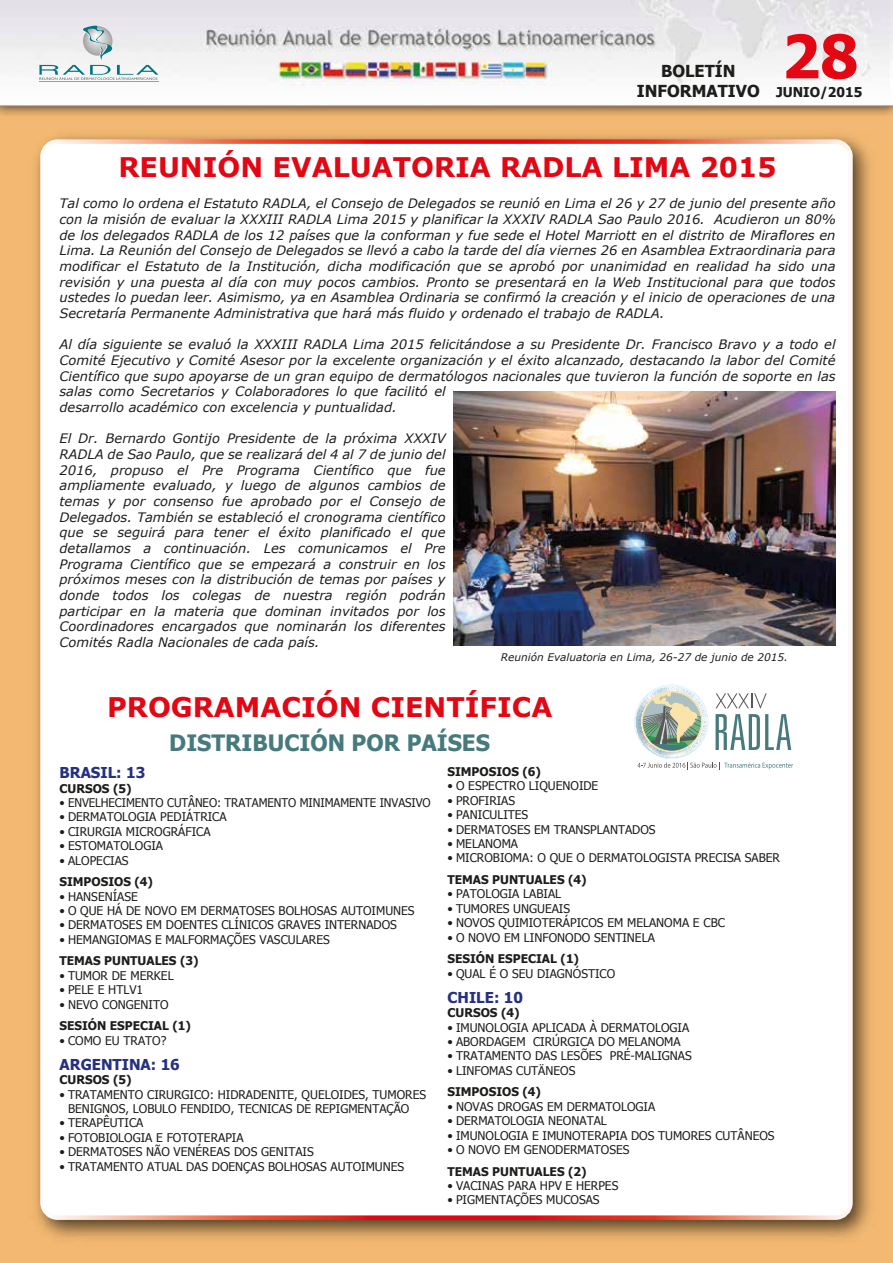
<style>
.page{position:relative;width:893px;height:1263px;background:#f3b972}
.page>*{position:absolute;margin:0;border:0;box-sizing:border-box;transform-origin:0 0}
.t1{font:700 60px "Tahoma";color:#e30613}
.t2{font:700 27px "Verdana";color:#e30613}
.t3{font:700 22.5px "Tahoma";color:#477a7c}
.t4{font:700 16.5px/19.8px "Tahoma";color:#1d1d1b}
.t5{font:700 15px "Tahoma";color:#253081}
.t6{font:italic 13.05px/15.6px "Verdana";color:#1d1d1b;text-align:justify}
.t7{font:12px/14.4px "Tahoma";color:#1d1d1b}
.t8{font:700 12px "Tahoma";color:#1d1d1b}
.t9{font:12px "Tahoma";color:#1d1d1b;scale:.96 1}
.t10{font:italic 10.5px "Verdana";color:#1d1d1b}
.s1{font-size:13.5px}
</style>
<div class="page">
<img style="left:36px;top:135px;width:835px;height:1104px">
<div style="left:43px;top:142px;width:807px;height:1076px;background:#fff;border-radius:15px"></div>
<div style="left:40px;top:139px;width:813px;height:1081px;border:4px solid #fff;border-radius:15px"></div>
<img style="left:0;top:0;width:893px;height:116px">
<hr style="left:40px;top:81px;width:119px;height:1px;background:#f39200">
<svg style="left:39px;top:26px;width:119px;height:54px;background:#d9e1e2"></svg>
<svg style="left:634px;top:685px;width:159px;height:84px"></svg>
<img style="left:453px;top:391px;width:383px;height:255px">
<h1 class="t1" style="left:782px;top:14px;width:78px">28</h1>
<p class="t4" style="left:637px;top:60px;width:227px;text-indent:24px">BOLETÍN<br>INFORMATIVO <span class="s1">JUNIO/2015</span></p>
<h2 class="t2" style="left:118px;top:148px;width:660px">REUNIÓN EVALUATORIA RADLA LIMA 2015</h2>
<p class="t6" style="left:60px;top:196px;width:778px">Tal como lo ordena el Estatuto RADLA, el Consejo de Delegados se reunió en Lima el 26 y 27 de junio del presente año con la misión de evaluar la XXXIII RADLA Lima 2015 y planificar la XXXIV RADLA Sao Paulo 2016. Acudieron un 80% de los delegados RADLA de los 12 países que la conforman y fue sede el Hotel Marriott en el distrito de Miraflores en Lima. La Reunión del Consejo de Delegados se llevó a cabo la tarde del día viernes 26 en Asamblea Extraordinaria para modificar el Estatuto de la Institución, dicha modificación que se aprobó por unanimidad en realidad ha sido una revisión y una puesta al día con muy pocos cambios. Pronto se presentará en la Web Institucional para que todos ustedes lo puedan leer. Asimismo, ya en Asamblea Ordinaria se confirmó la creación y el inicio de operaciones de una Secretaría Permanente Administrativa que hará más fluido y ordenado el trabajo de RADLA.</p>
<p class="t6" style="left:60px;top:337px;width:778px;text-align:left">Al día siguiente se evaluó la XXXIII RADLA Lima 2015 felicitándose a su Presidente Dr. Francisco Bravo y a todo el Comité Ejecutivo y Comité Asesor por la excelente organización y el éxito alcanzado, destacando la labor del Comité Científico que supo apoyarse de un gran equipo de dermatólogos nacionales que tuvieron la función de soporte en las salas como Secretarios y Colaboradores lo que facilitó el<br>desarrollo académico con excelencia y puntualidad.</p>
<p class="t6" style="left:60px;top:431px;width:388px">El Dr. Bernardo Gontijo Presidente de la próxima XXXIV RADLA de Sao Paulo, que se realizará del 4 al 7 de junio del 2016, propuso el Pre Programa Científico que fue ampliamente evaluado, y luego de algunos cambios de temas y por consenso fue aprobado por el Consejo de Delegados. También se estableció el cronograma científico que se seguirá para tener el éxito planificado el que detallamos a continuación. Les comunicamos el Pre Programa Científico que se empezará a construir en los próximos meses con la distribución de temas por países y donde todos los colegas de nuestra región podrán participar en la materia que dominan invitados por los Coordinadores encargados que nominarán los diferentes Comités Radla Nacionales de cada país.</p>
<p class="t10" style="left:501px;top:650px;width:289px">Reunión Evaluatoria en Lima, 26-27 de junio de 2015.</p>
<h2 class="t2" style="left:107px;top:687px;width:447px">PROGRAMACIÓN CIENTÍFICA</h2>
<h3 class="t3" style="left:169px;top:727px;width:322px">DISTRIBUCIÓN POR PAÍSES</h3>
<p class="t8" style="left:448px;top:763px;width:95px">SIMPOSIOS (6)</p>
<p class="t7" style="left:448px;top:778px;width:152px">• O ESPECTRO LIQUENOIDE</p>
<p class="t7" style="left:448px;top:792px;width:69px">• PROFIRIAS</p>
<p class="t7" style="left:448px;top:807px;width:82px">• PANICULITES</p>
<p class="t7" style="left:448px;top:821px;width:210px">• DERMATOSES EM TRANSPLANTADOS</p>
<p class="t7" style="left:448px;top:836px;width:72px">• MELANOMA</p>
<p class="t7" style="left:448px;top:850px;width:334px">• MICROBIOMA: O QUE O DERMATOLOGISTA PRECISA SABER</p>
<p class="t8" style="left:448px;top:871px;width:141px">TEMAS PUNTUALES (4)</p>
<p class="t7" style="left:448px;top:886px;width:115px">• PATOLOGIA LABIAL</p>
<p class="t7" style="left:448px;top:900px;width:124px">• TUMORES UNGUEAIS</p>
<p class="t7" style="left:448px;top:915px;width:279px">• NOVOS QUIMIOTERÁPICOS EM MELANOMA E CBC</p>
<p class="t7" style="left:448px;top:929px;width:209px">• O NOVO EM LINFONODO SENTINELA</p>
<p class="t8" style="left:448px;top:950px;width:133px">SESIÓN ESPECIAL (1)</p>
<p class="t7" style="left:448px;top:965px;width:169px">• QUAL É O SEU DIAGNÓSTICO</p>
<p class="t5" style="left:448px;top:987px;width:77px">CHILE: 10</p>
<p class="t8" style="left:448px;top:1004px;width:74px">CURSOS (4)</p>
<p class="t7" style="left:448px;top:1019px;width:243px">• IMUNOLOGIA APLICADA À DERMATOLOGIA</p>
<p class="t7" style="left:448px;top:1034px;width:235px">• ABORDAGEM CIRÚRGICA DO MELANOMA</p>
<p class="t7" style="left:448px;top:1048px;width:246px">• TRATAMENTO DAS LESÕES PRÉ-MALIGNAS</p>
<p class="t7" style="left:448px;top:1062px;width:129px">• LINFOMAS CUTÄNEOS</p>
<p class="t8" style="left:448px;top:1083px;width:95px">SIMPOSIOS (4)</p>
<p class="t7" style="left:448px;top:1098px;width:209px">• NOVAS DROGAS EM DERMATOLOGIA</p>
<p class="t7" style="left:448px;top:1113px;width:161px">• DERMATOLOGIA NEONATAL</p>
<p class="t7" style="left:448px;top:1127px;width:329px">• IMUNOLOGIA E IMUNOTERAPIA DOS TUMORES CUTÂNEOS</p>
<p class="t7" style="left:448px;top:1142px;width:184px">• O NOVO EM GENODERMATOSES</p>
<p class="t8" style="left:448px;top:1163px;width:141px">TEMAS PUNTUALES (2)</p>
<p class="t7" style="left:448px;top:1178px;width:172px">• VACINAS PARA HPV E HERPES</p>
<p class="t7" style="left:448px;top:1192px;width:154px">• PIGMENTAÇÕES MUCOSAS</p>
<p class="t5" style="left:60px;top:762px;width:87px">BRASIL: 13</p>
<p class="t8" style="left:60px;top:780px;width:74px">CURSOS (5)</p>
<p class="t9" style="left:60px;top:794px;width:388px">• ENVELHECIMENTO CUTÂNEO: TRATAMENTO MINIMAMENTE INVASIVO</p>
<p class="t7" style="left:60px;top:809px;width:169px">• DERMATOLOGIA PEDIÁTRICA</p>
<p class="t7" style="left:60px;top:824px;width:153px">• CIRURGIA MICROGRÁFICA</p>
<p class="t7" style="left:60px;top:838px;width:105px">• ESTOMATOLOGIA</p>
<p class="t7" style="left:60px;top:852px;width:71px">• ALOPECIAS</p>
<p class="t8" style="left:60px;top:873px;width:95px">SIMPOSIOS (4)</p>
<p class="t7" style="left:60px;top:888px;width:80px">• HANSENÍASE</p>
<p class="t7" style="left:60px;top:903px;width:357px">• O QUE HÁ DE NOVO EM DERMATOSES BOLHOSAS AUTOIMUNES</p>
<p class="t7" style="left:60px;top:917px;width:339px">• DERMATOSES EM DOENTES CLÍNICOS GRAVES INTERNADOS</p>
<p class="t7" style="left:60px;top:932px;width:272px">• HEMANGIOMAS E MALFORMAÇÕES VASCULARES</p>
<p class="t8" style="left:60px;top:953px;width:141px">TEMAS PUNTUALES (3)</p>
<p class="t7" style="left:60px;top:968px;width:116px">• TUMOR DE MERKEL</p>
<p class="t7" style="left:60px;top:982px;width:85px">• PELE E HTLV1</p>
<p class="t7" style="left:60px;top:996px;width:111px">• NEVO CONGENITO</p>
<p class="t8" style="left:60px;top:1017px;width:133px">SESIÓN ESPECIAL (1)</p>
<p class="t7" style="left:60px;top:1032px;width:108px">• COMO EU TRATO?</p>
<p class="t5" style="left:60px;top:1054px;width:122px">ARGENTINA: 16</p>
<p class="t8" style="left:60px;top:1071px;width:74px">CURSOS (5)</p>
<p class="t7" style="left:68px;top:1086px;width:360px;text-indent:-9px">• TRATAMENTO CIRURGICO: HIDRADENITE, QUELOIDES, TUMORES<br>BENIGNOS, LOBULO FENDIDO, TECNICAS DE REPIGMENTAÇÃO</p>
<p class="t7" style="left:60px;top:1115px;width:86px">• TERAPÊUTICA</p>
<p class="t7" style="left:60px;top:1130px;width:186px">• FOTOBIOLOGIA E FOTOTERAPIA</p>
<p class="t7" style="left:60px;top:1144px;width:256px">• DERMATOSES NÃO VENÉREAS DOS GENITAIS</p>
<p class="t7" style="left:60px;top:1158px;width:346px">• TRATAMENTO ATUAL DAS DOENÇAS BOLHOSAS AUTOIMUNES</p>
</div>
